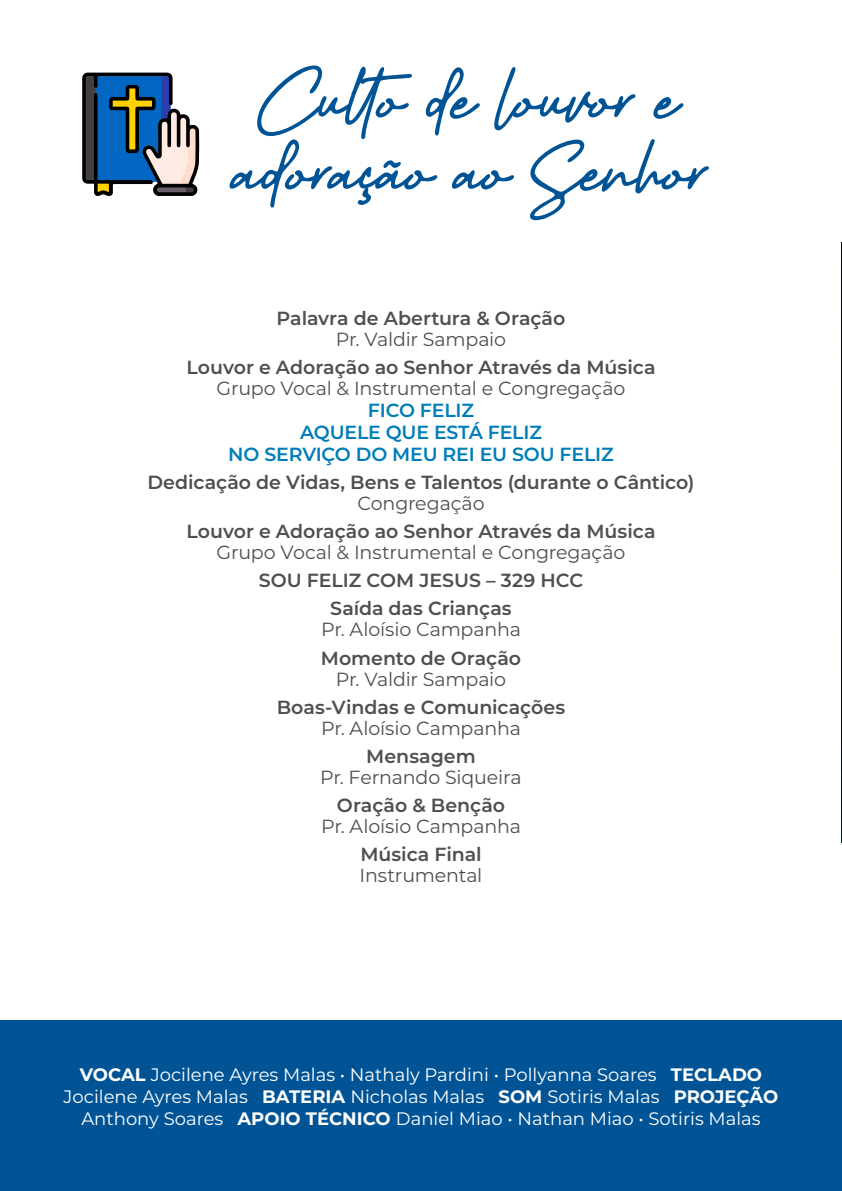
<style>
.page{position:relative;width:842px;height:1191px;background:#fff}
.page>*{position:absolute;margin:0;border:0;box-sizing:border-box;transform-origin:0 0}
.Titulo_1{font:112px "Better Yesterday italic";color:#005495}
.Lista_1_linha{font:600 19px/21px "Montserrat";color:#4f4e50;text-align:center}
.Lista_1_linha-2{font:19px/21px "Montserrat";letter-spacing:-.01em;color:#4f4e50;text-align:center}
.Antes_de_musica{font:600 19px/21px "Montserrat";color:#4f4e50;text-align:center}
.Música{font:600 19px "Montserrat";letter-spacing:-.01em;color:#007db8}
.Música_última{font:600 19px "Montserrat";letter-spacing:-.01em;color:#007db8}
.Título_rodapé{font:18px/22px "Montserrat";color:#fff;text-align:center}
.s1{font-weight:400}
.s2{font-weight:600}
.s3{font-weight:700}
</style>
<div class="page">
<svg style="left:82px;top:73px;width:117px;height:123px;background:#57748b"></svg>
<img style="left:841px;top:242px;width:1px;height:600px">
<div style="left:0;top:1020px;width:842px;height:171px;background:#005495"></div>
<p class="Titulo_1" style="left:255px;top:47px;width:418px">Culto de louvor e</p>
<p class="Titulo_1" style="left:226px;top:119px;width:476px">adoração ao Senhor</p>
<p class="Lista_1_linha" style="left:277px;top:307px;width:290px">Palavra de Abertura &amp; Oração<br><span class="s1">Pr. Valdir Sampaio</span></p>
<p class="Antes_de_musica" style="left:186px;top:356px;width:471px">Louvor e Adoração ao Senhor Através da Música<br><span class="s1">Grupo Vocal &amp; Instrumental e Congregação</span></p>
<p class="Música" style="left:368px;top:397px;width:108px">FICO FELIZ</p>
<p class="Música" style="left:300px;top:419px;width:243px">AQUELE QUE ESTÁ FELIZ</p>
<p class="Música_última" style="left:228px;top:441px;width:387px">NO SERVIÇO DO MEU REI EU SOU FELIZ</p>
<p class="Lista_1_linha" style="left:147px;top:471px;width:549px">Dedicação de Vidas, Bens e Talentos (durante o Cântico)<br><span class="s1">Congregação</span></p>
<p class="Lista_1_linha" style="left:186px;top:520px;width:471px">Louvor e Adoração ao Senhor Através da Música<br><span class="s1">Grupo Vocal &amp; Instrumental e Congregação</span></p>
<p class="Lista_1_linha" style="left:259px;top:569px;width:326px">SOU FELIZ COM JESUS – 329 HCC</p>
<p class="Lista_1_linha-2" style="left:321px;top:597px;width:201px"><span class="s2">Saída das Crianças<br></span>Pr. Aloísio Campanha</p>
<p class="Lista_1_linha-2" style="left:321px;top:646px;width:202px"><span class="s2">Momento de Oração<br></span>Pr. Valdir Sampaio</p>
<p class="Lista_1_linha" style="left:277px;top:695px;width:290px">Boas-Vindas e Comunicações<br><span class="s1">Pr. Aloísio Campanha</span></p>
<p class="Lista_1_linha-2" style="left:320px;top:745px;width:203px"><span class="s2">Mensagem<br></span>Pr. Fernando Siqueira</p>
<p class="Lista_1_linha-2" style="left:321px;top:794px;width:201px"><span class="s2">Oração &amp; Benção<br></span>Pr. Aloísio Campanha</p>
<p class="Lista_1_linha-2" style="left:360px;top:843px;width:124px;text-align:left"><span class="s2">Música Final<br></span>Instrumental</p>
<p class="Título_rodapé" style="left:64px;top:1062px;width:716px"><span class="s3">VOCAL</span> Jocilene Ayres Malas • Nathaly Pardini • Pollyanna Soares <span class="s3">TECLADO<br></span>Jocilene Ayres Malas <span class="s3">BATERIA</span> Nicholas Malas <span class="s3">SOM</span> Sotiris Malas <span class="s3">PROJEÇÃO<br></span>Anthony Soares <span class="s3">APOIO TÉCNICO</span> Daniel Miao • Nathan Miao • Sotiris Malas</p>
</div>
